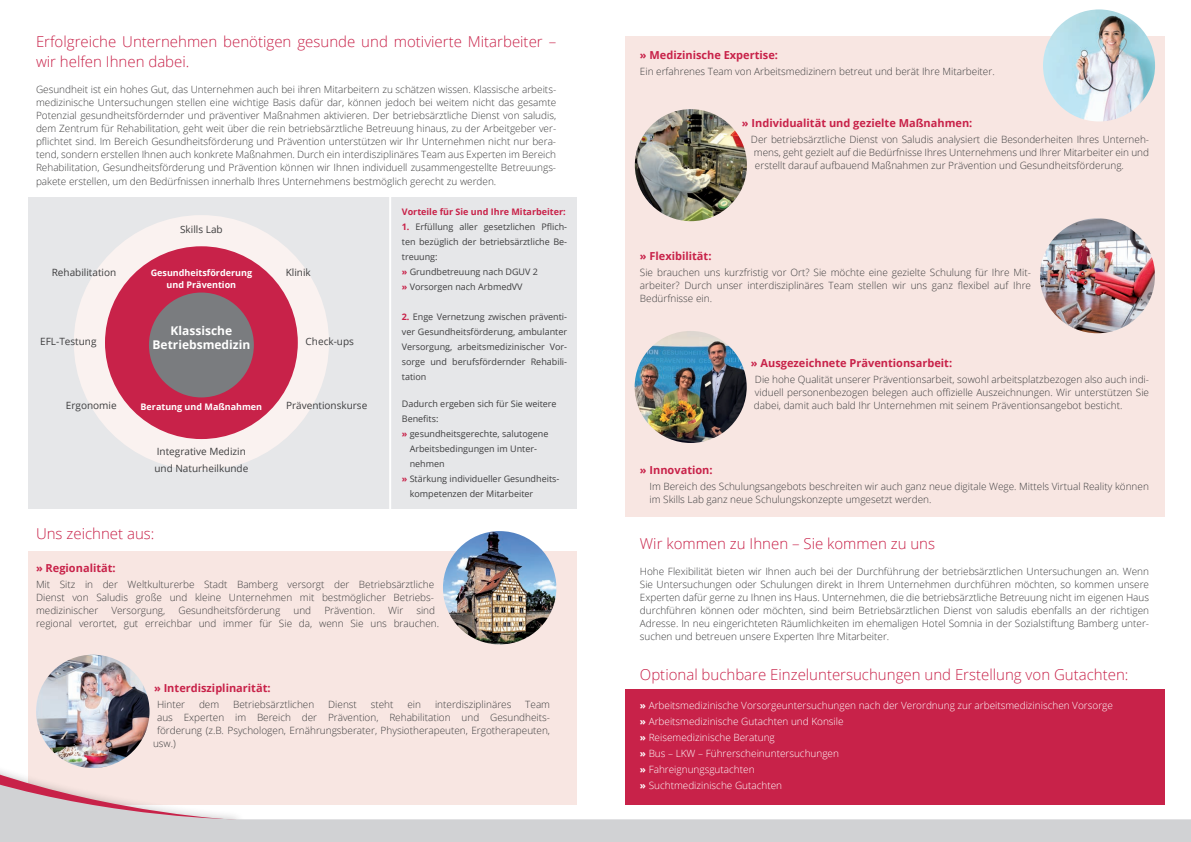
<style>
.page{position:relative;width:1191px;height:842px;background:#fff}
.page>*{position:absolute;margin:0;border:0;box-sizing:border-box;transform-origin:0 0}
.t1{font:300 15px/20px "Open Sans";color:#c82249}
.t2{font:700 12px/14px "Open Sans";color:#fff;text-align:center}
.t3{font:700 11px "Open Sans";color:#c82249}
.t4{font:300 10px/13px "Open Sans";color:#3e3e3f;text-align:justify}
.t5{font:300 10px/16px "Open Sans";color:#fff}
.t6{font:10px/17px "Open Sans";color:#3e3e3f}
.t7{font:9px/15px "Open Sans";color:#3e3e3f}
.t8{font:700 9px/12px "Open Sans";color:#fff;text-align:center}
.t9{font:700 9px "Open Sans";color:#c82249}
.s1{font-weight:700;color:#c82249}
.s2{font-weight:700}
</style>
<div class="page">
<div style="left:626px;top:689px;width:539px;height:116px;background:#c82249"></div>
<div style="left:626px;top:36px;width:539px;height:480px;background:#f8e6e2"></div>
<div style="left:28px;top:551px;width:548px;height:254px;background:#f8e6e2"></div>
<div style="left:28px;top:198px;width:548px;height:311px;background:#e6e7e9"></div>
<div style="left:74px;top:215px;width:255px;height:255px;background:#faf2f0;border-radius:50%"></div>
<div style="left:0;top:763px;width:245px;height:79px;background:#231f20;opacity:.3"></div>
<svg style="left:0;top:772px;width:236px;height:10px"></svg>
<svg style="left:0;top:782px;width:1191px;height:60px"></svg>
<img style="left:443px;top:531px;width:113px;height:113px;border-radius:57px">
<img style="left:36px;top:655px;width:113px;height:113px;border-radius:57px">
<img style="left:635px;top:109px;width:112px;height:112px;border-radius:56px">
<img style="left:1040px;top:218px;width:115px;height:115px;border-radius:57px">
<img style="left:1043px;top:9px;width:112px;height:112px;border-radius:56px">
<img style="left:634px;top:331px;width:112px;height:112px;border-radius:56px">
<div style="left:105px;top:246px;width:193px;height:193px;background:#c82249;border-radius:50%"></div>
<div style="left:149px;top:293px;width:105px;height:104px;background:#7a7c7f;border-radius:50%"></div>
<hr style="left:389px;top:194px;width:2px;height:318px;background:#fff">
<h1 class="t1" style="left:36px;top:32px;width:522px">Erfolgreiche Unternehmen benötigen gesunde und motivierte Mitarbeiter – wir helfen Ihnen dabei.</h1>
<p class="t4" style="left:36px;top:83px;width:522px">Gesundheit ist ein hohes Gut, das Unternehmen auch bei ihren Mitarbeitern zu schätzen wissen. Klassische arbeits&shy;medizinische Untersuchungen stellen eine wichtige Basis dafür dar, können jedoch bei weitem nicht das gesamte Potenzial gesundheitsfördernder und präventiver Maßnahmen aktivieren. Der betriebsärztliche Dienst von saludis, dem Zentrum für Rehabilitation, geht weit über die rein betriebsärztliche Betreuung hinaus, zu der Arbeitgeber ver&shy;pflichtet sind. Im Bereich Gesundheitsförderung und Prävention unterstützen wir Ihr Unternehmen nicht nur bera&shy;tend, sondern erstellen Ihnen auch konkrete Maßnahmen. Durch ein interdisziplinäres Team aus Experten im Bereich Rehabilitation, Gesundheitsförderung und Prävention können wir Ihnen individuell zusammengestellte Betreuungs&shy;pakete erstellen, um den Bedürfnissen innerhalb Ihres Unternehmens bestmöglich gerecht zu werden.</p>
<p class="t6" style="left:180px;top:221px;width:44px">Skills Lab</p>
<p class="t6" style="left:52px;top:264px;width:66px">Rehabilitation</p>
<p class="t8" style="left:151px;top:266px;width:103px">Gesundheitsförderung und Prävention</p>
<p class="t6" style="left:286px;top:264px;width:27px">Klinik</p>
<p class="t6" style="left:40px;top:333px;width:58px">EFL-Testung</p>
<p class="t2" style="left:153px;top:324px;width:99px">Klassische<br>Betriebsmedizin</p>
<p class="t6" style="left:306px;top:333px;width:50px">Check-ups</p>
<p class="t6" style="left:66px;top:397px;width:52px">Ergonomie</p>
<p class="t8" style="left:141px;top:400px;width:123px">Beratung und Maßnahmen</p>
<p class="t6" style="left:286px;top:397px;width:83px">Präventionskurse</p>
<p class="t6" style="left:154px;top:443px;width:95px">Integrative Medizin und Naturheilkunde</p>
<p class="t9" style="left:402px;top:206px;width:165px">Vorteile für Sie und Ihre Mitarbeiter:</p>
<p class="t7" style="left:402px;top:219px;width:167px"><span class="s1">1.</span> Erfüllung aller gesetzlichen Pflich&shy;ten bezüglich der betriebsärztliche Be&shy;treuung:<br><span class="s1">»</span> Grundbetreuung nach DGUV 2<br><span class="s1">»</span> Vorsorgen nach ArbmedVV</p>
<p class="t7" style="left:402px;top:309px;width:167px;text-align:justify"><span class="s1">2.</span> Enge Vernetzung zwischen präventi&shy;ver Gesundheitsförderung, ambulanter Versorgung, arbeitsmedizinischer Vor&shy;sorge und berufsfördernder Rehabili&shy;tation</p>
<p class="t7" style="left:402px;top:396px;width:156px">Dadurch ergeben sich für Sie weitere</p>
<p class="t7" style="left:402px;top:411px;width:38px">Benefits:</p>
<p class="t7" style="left:402px;top:426px;width:148px"><span class="s1">»</span> gesundheitsgerechte, salutogene</p>
<p class="t7" style="left:410px;top:441px;width:129px">Arbeitsbedingungen im Unter-</p>
<p class="t7" style="left:410px;top:456px;width:37px">nehmen</p>
<p class="t7" style="left:402px;top:471px;width:159px"><span class="s1">»</span> Stärkung individueller Gesundheits-</p>
<p class="t7" style="left:410px;top:486px;width:125px">kompetenzen der Mitarbeiter</p>
<h1 class="t1" style="left:36px;top:523px;width:120px">Uns zeichnet aus:</h1>
<p class="t3" style="left:36px;top:560px;width:81px">» Regionalität:</p>
<p class="t4" style="left:36px;top:577px;width:400px">Mit Sitz in der Weltkulturerbe Stadt Bamberg versorgt der Betriebsärztliche Dienst von Saludis große und kleine Unternehmen mit bestmöglicher Betriebs&shy;medizinischer</p>
<p class="t4" style="left:111px;top:603px;width:55px">Versorgung,</p>
<p class="t4" style="left:178px;top:603px;width:103px">Gesundheitsförderung</p>
<p class="t4" style="left:293px;top:603px;width:19px">und</p>
<p class="t4" style="left:324px;top:603px;width:52px">Prävention.</p>
<p class="t4" style="left:388px;top:603px;width:17px">Wir</p>
<p class="t4" style="left:36px;top:603px;width:405px;text-indent:380px">sind regional verortet, gut erreichbar und immer für Sie da, wenn Sie uns brauchen.</p>
<p class="t3" style="left:154px;top:680px;width:118px">» Interdisziplinarität:</p>
<p class="t4" style="left:157px;top:697px;width:30px">Hinter</p>
<p class="t4" style="left:199px;top:697px;width:22px">dem</p>
<p class="t4" style="left:233px;top:697px;width:83px">Betriebsärztlichen</p>
<p class="t4" style="left:328px;top:697px;width:30px">Dienst</p>
<p class="t4" style="left:371px;top:697px;width:24px">steht</p>
<p class="t4" style="left:407px;top:697px;width:15px">ein</p>
<p class="t4" style="left:435px;top:697px;width:78px">interdisziplinäres</p>
<p class="t4" style="left:525px;top:697px;width:26px">Team</p>
<p class="t4" style="left:157px;top:710px;width:394px">aus Experten im Bereich der Prävention, Rehabilitation und Gesundheits-</p>
<p class="t4" style="left:157px;top:723px;width:394px">förderung (z.B. Psychologen, Ernährungsberater, Physiotherapeuten, Ergotherapeuten,</p>
<p class="t4" style="left:153px;top:736px;width:24px">usw.)</p>
<p class="t3" style="left:640px;top:47px;width:140px">» Medizinische Expertise:</p>
<p class="t4" style="left:640px;top:64px;width:356px">Ein erfahrenes Team von Arbeitsmedizinern betreut und berät Ihre Mitarbeiter.</p>
<p class="t3" style="left:742px;top:115px;width:232px">» Individualität und gezielte Maßnahmen:</p>
<p class="t4" style="left:754px;top:132px;width:397px;text-indent:-3px">Der betriebsärztliche Dienst von Saludis analysiert die Besonderheiten Ihres Unterneh&shy;mens, geht gezielt auf die Bedürfnisse Ihres Unternehmens und Ihrer Mitarbeiter ein und erstellt darauf aufbauend Maßnahmen zur Prävention und Gesundheitsförderung.</p>
<p class="t3" style="left:640px;top:248px;width:73px">» Flexibilität:</p>
<p class="t4" style="left:640px;top:265px;width:393px">Sie brauchen uns kurzfristig vor Ort? Sie möchte eine gezielte Schulung für Ihre Mit&shy;arbeiter? Durch unser interdisziplinäres Team stellen wir uns ganz flexibel auf Ihre Bedürfnisse ein.</p>
<p class="t3" style="left:751px;top:355px;width:203px">» Ausgezeichnete Präventionsarbeit:</p>
<p class="t4" style="left:754px;top:372px;width:397px">Die hohe Qualität unserer Präventionsarbeit, sowohl arbeitsplatzbezogen also auch indi&shy;viduell personenbezogen belegen auch offizielle Auszeichnungen. Wir unterstützen Sie dabei, damit auch bald Ihr Unternehmen mit seinem Präventionsangebot besticht.</p>
<p class="t3" style="left:640px;top:462px;width:74px">» Innovation:</p>
<p class="t4" style="left:649px;top:479px;width:501px">Im Bereich des Schulungsangebots beschreiten wir auch ganz neue digitale Wege. Mittels Virtual Reality können im Skills Lab ganz neue Schulungskonzepte umgesetzt werden.</p>
<h1 class="t1" style="left:640px;top:533px;width:297px">Wir kommen zu Ihnen – Sie kommen zu uns</h1>
<p class="t4" style="left:640px;top:564px;width:511px">Hohe Flexibilität bieten wir Ihnen auch bei der Durchführung der betriebsärztlichen Untersuchungen an. Wenn Sie Untersuchungen oder Schulungen direkt in Ihrem Unternehmen durchführen möchten, so kommen unsere Experten dafür gerne zu Ihnen ins Haus. Unternehmen, die die betriebsärztliche Betreuung nicht im eigenen Haus durchführen können oder möchten, sind beim Betriebsärztlichen Dienst von saludis ebenfalls an der richtigen Adresse. In neu eingerichteten Räumlichkeiten im ehemaligen Hotel Somnia in der Sozialstiftung Bamberg unter&shy;suchen und betreuen unsere Experten Ihre Mitarbeiter.</p>
<h1 class="t1" style="left:640px;top:664px;width:490px">Optional buchbare Einzeluntersuchungen und Erstellung von Gutachten:</h1>
<p class="t5" style="left:640px;top:697px;width:474px"><span class="s2">»</span> Arbeitsmedizinische Vorsorgeuntersuchungen nach der Verordnung zur arbeitsmedizinischen Vorsorge <span class="s2">»</span> Arbeitsmedizinische Gutachten und Konsile<br><span class="s2">»</span> Reisemedizinische Beratung<br><span class="s2">»</span> Bus – LKW – Führerscheinuntersuchungen<br><span class="s2">»</span> Fahreignungsgutachten<br><span class="s2">»</span> Suchtmedizinische Gutachten</p>
</div>
